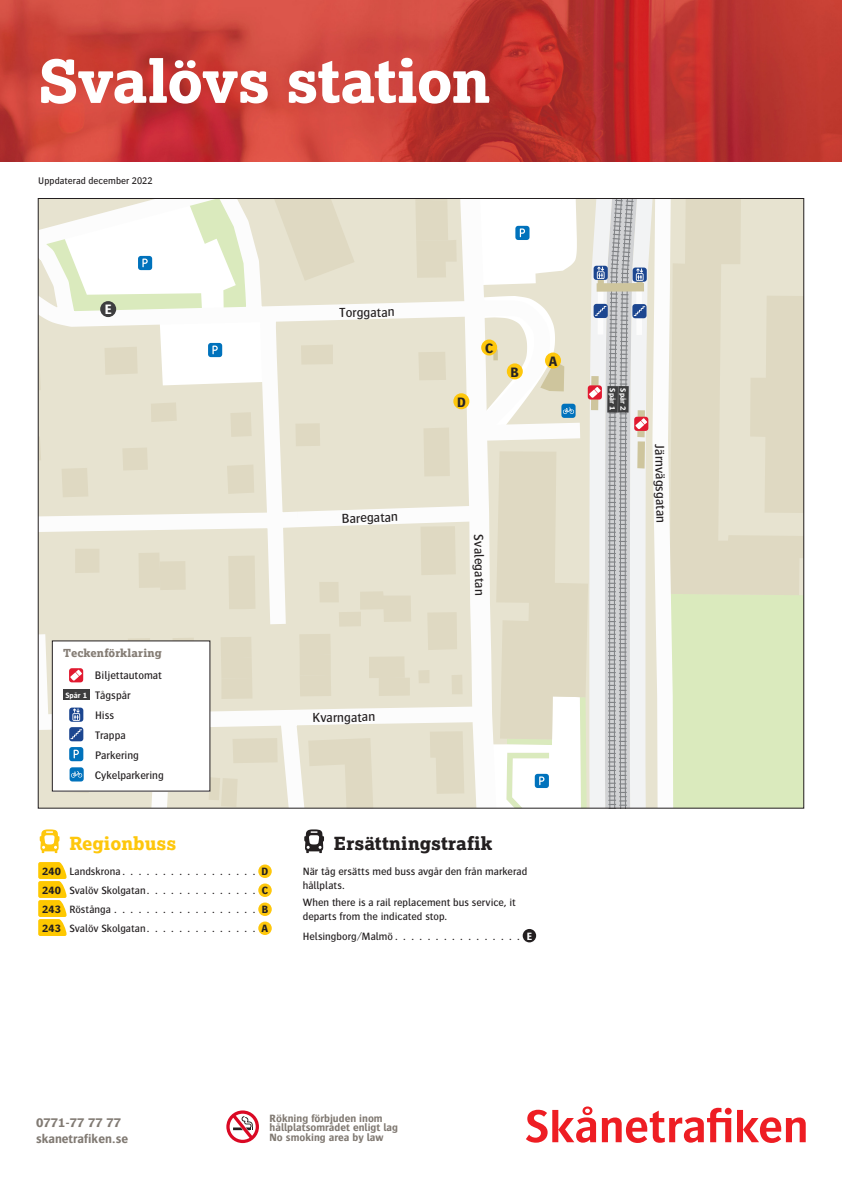
<style>
.page{position:relative;width:842px;height:1191px;background:#fff}
.page>*{position:absolute;margin:0;border:0;box-sizing:border-box;transform-origin:0 0}
.t1{font:800 59px "Lexia";letter-spacing:-.015em;color:#fff}
.t2{font:800 18px "Lexia";letter-spacing:.01em;color:#231f20}
.t3{font:800 18px "Lexia";color:#fec70c}
.t4{font:700 14.2px "Bosis";color:#262324}
.t5{font:700 14.2px "Bosis";color:#fff}
.t6{font:500 13.6px "Bosis";color:#231f20}
.t7{font:700 13px/16.5px "Bosis Oresund Std";color:#817a73}
.t8{font:500 11.3px "Bosis Std";color:#231f20}
.t9{font:11px/14px "Bosis Oresund Std";letter-spacing:.005em;color:#231f20}
.t10{font:700 11px/9.5px "Bosis Oresund Std";color:#817a73}
.t11{font:800 11px "Lexia";letter-spacing:.01em;color:#857d75}
.t12{font:700 11px "Bosis Oresund Std";color:#231f20}
.t13{font:700 11px "Bosis Oresund Std";color:#fff}
.t14{font:10px "Bosis Oresund Std";letter-spacing:.01em;color:#231f20}
.t15{font:700 7.9px/10.8px "Bosis";color:#fff}
.t16{font:700 7.9px "Bosis Std";color:#fff}
.s1{font-weight:700}
</style>
<div class="page">
<img style="left:0;top:0;width:842px;height:162px">
<svg style="left:526px;top:1106px;width:280px;height:37px"></svg>
<svg style="left:226px;top:1110px;width:33px;height:33px"></svg>
<div style="left:523px;top:929px;width:13px;height:13px;background:#231f20;border-radius:50%"></div>
<svg style="left:304px;top:829px;width:20px;height:24px"></svg>
<svg style="left:40px;top:200px;width:762px;height:606px;background:#e5e4ce"></svg>
<svg style="left:337px;top:200px;width:134px;height:606px;background:#e7e3d1"></svg>
<svg style="left:40px;top:200px;width:315px;height:190px"></svg>
<svg style="left:471px;top:200px;width:182px;height:606px"></svg>
<div style="left:481px;top:339px;width:16px;height:16px;background:#fec70c;border-radius:50%"></div>
<div style="left:453px;top:393px;width:16px;height:16px;background:#fec70c;border-radius:50%"></div>
<div style="left:545px;top:352px;width:16px;height:16px;background:#fec70c;border-radius:50%"></div>
<div style="left:507px;top:363px;width:16px;height:16px;background:#fec70c;border-radius:50%"></div>
<div style="left:100px;top:301px;width:16px;height:16px;background:#3e3e3f;border-radius:50%"></div>
<div style="left:618px;top:386px;width:11px;height:26px;background:#3e3e3f"></div>
<div style="left:607px;top:386px;width:11px;height:26px;background:#3e3e3f"></div>
<div style="left:258px;top:864px;width:14px;height:14px;background:#fec70c;border-radius:50%"></div>
<div style="left:258px;top:883px;width:14px;height:14px;background:#fec70c;border-radius:50%"></div>
<div style="left:258px;top:902px;width:14px;height:14px;background:#fec70c;border-radius:50%"></div>
<svg style="left:38px;top:862px;width:29px;height:74px;background:#fed12d"></svg>
<div style="left:258px;top:921px;width:14px;height:14px;background:#fec70c;border-radius:50%"></div>
<svg style="left:40px;top:829px;width:19px;height:24px"></svg>
<div style="left:52px;top:641px;width:158px;height:150px;background:#fff"></div>
<svg style="left:62px;top:747px;width:28px;height:46px"></svg>
<svg style="left:69px;top:668px;width:15px;height:15px"></svg>
<svg style="left:69px;top:707px;width:14px;height:34px"></svg>
<div style="left:63px;top:689px;width:27px;height:11px;background:#3e3e3f"></div>
<p class="t1" style="left:38px;top:43px;width:454px">Svalövs station</p>
<p class="t14" style="left:38px;top:176px;width:116px">Uppdaterad december 2022</p>
<p class="t5" style="left:105px;top:302px;width:8px">E</p>
<p class="t6" style="left:339px;top:305px;width:57px;rotate:-1deg">Torggatan</p>
<p class="t4" style="left:457px;top:394px;width:10px">D</p>
<p class="t4" style="left:485px;top:340px;width:10px">C</p>
<p class="t4" style="left:511px;top:364px;width:10px">B</p>
<p class="t4" style="left:549px;top:353px;width:10px">A</p>
<p class="t11" style="left:63px;top:645px;width:100px">Teckenförklaring</p>
<p class="t16" style="left:65px;top:691px;width:23px">Spår 1</p>
<p class="t8" style="left:95px;top:669px;width:69px">Biljettautomat</p>
<p class="t8" style="left:95px;top:689px;width:37px">Tågspår</p>
<p class="t8" style="left:95px;top:709px;width:21px">Hiss</p>
<p class="t8" style="left:95px;top:729px;width:32px">Trappa</p>
<p class="t8" style="left:95px;top:749px;width:45px">Parkering</p>
<p class="t8" style="left:95px;top:769px;width:71px">Cykelparkering</p>
<p class="t3" style="left:69px;top:832px;width:108px">Regionbuss</p>
<p class="t9" style="left:42px;top:864px;width:205px"><span class="s1">240</span>Landskrona................</p>
<p class="t12" style="left:262px;top:865px;width:8px">D</p>
<p class="t9" style="left:42px;top:883px;width:205px"><span class="s1">240</span> Svalöv Skolgatan . . . . . . . . . . . . .</p>
<p class="t12" style="left:262px;top:884px;width:8px">C</p>
<p class="t9" style="left:42px;top:902px;width:73px"><span class="s1">243</span> Röstånga ..................</p>
<p class="t12" style="left:262px;top:903px;width:8px">B</p>
<p class="t9" style="left:42px;top:921px;width:205px"><span class="s1">243</span> Svalöv Skolgatan . . . . . . . . . . . . .</p>
<p class="t12" style="left:262px;top:922px;width:8px">A</p>
<p class="t6" style="left:341px;top:511px;width:58px;rotate:-2deg">Baregatan</p>
<p class="t6" style="left:312px;top:710px;width:64px;rotate:-1deg">Kvarngatan</p>
<p class="t6" style="left:486px;top:534px;width:63px;rotate:89deg">Svalegatan</p>
<p class="t2" style="left:334px;top:832px;width:160px">Ersättningstrafik</p>
<p class="t9" style="left:303px;top:864px;width:226px">När tåg ersätts med buss avgår den från markerad hållplats.</p>
<p class="t9" style="left:303px;top:895px;width:215px">When there is a rail replacement bus service, it departs from the indicated stop.</p>
<p class="t9" style="left:303px;top:928px;width:209px">Helsingborg/Malmö . . . . . . . . . . . . . . .</p>
<p class="t13" style="left:527px;top:930px;width:7px">E</p>
<p class="t15" style="left:629px;top:388px;width:23px;rotate:90deg">Spår 2<br>Spår 1</p>
<p class="t6" style="left:667px;top:444px;width:80px;rotate:89deg">Järnvägsgatan</p>
<p class="t7" style="left:36px;top:1115px;width:94px">0771-77 77 77 skanetrafiken.se</p>
<p class="t10" style="left:270px;top:1114px;width:130px">Rökning förbjuden inom hållplatsområdet enligt lag<br>No smoking area by law</p>
</div>
